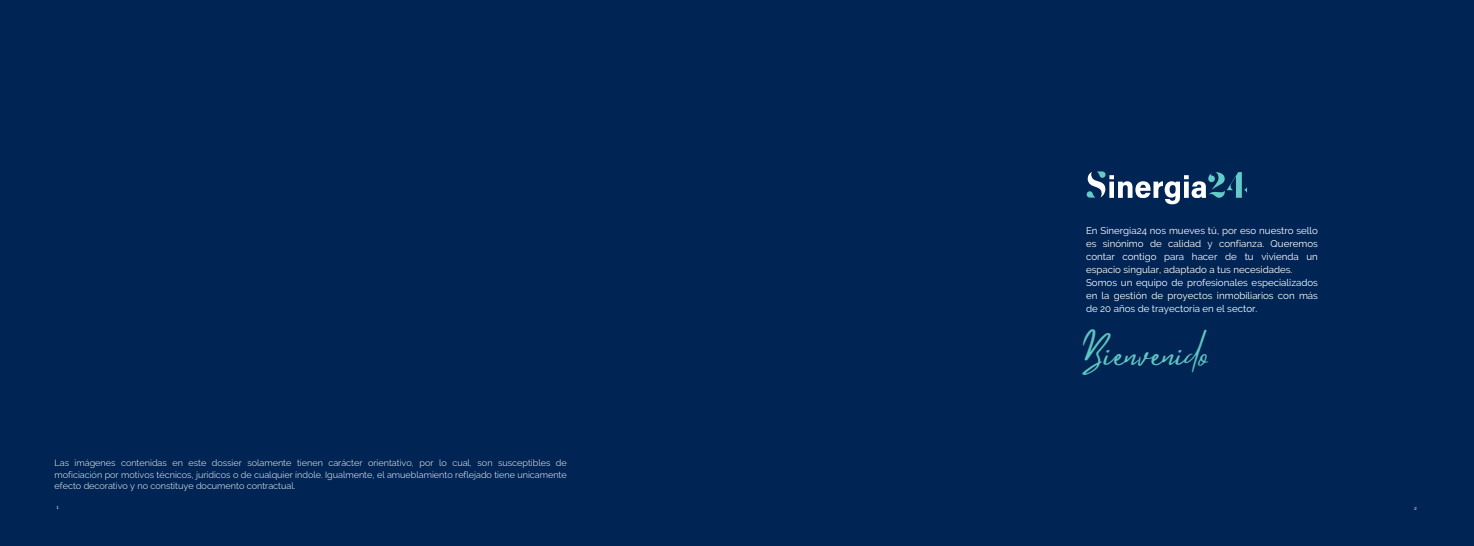
<style>
.page{position:relative;width:1474px;height:546px;background:#fff}
.page>*{position:absolute;margin:0;border:0;box-sizing:border-box;transform-origin:0 0}
.t1{font:34.56px "Mistrully";color:#5ec5c1}
.t2{font:9.71px/13px "Raleway";color:#fff}
.t3{font:300 9.1px/11.4px "Raleway";color:#fff;text-align:justify}
.t4{font:5.25px "Raleway";color:#fff}
</style>
<div class="page">
<div style="left:0;top:0;width:1473px;height:545px;background:#002554"></div>
<svg style="left:1086px;top:171px;width:160px;height:33px"></svg>
<p class="t2" style="left:1085px;top:224px;width:233px">En Sinergia24 nos mueves tú, por eso nuestro sello es sinónimo de calidad y confianza. Queremos contar contigo para hacer de tu vivienda un espacio singular, adaptado a tus necesidades.<br>Somos un equipo de profesionales especializados en la gestión de proyectos inmobiliarios con más de 20 años de trayectoria en el sector.</p>
<p class="t3" style="left:55px;top:457px;width:514px">Las imágenes contenidas en este dossier solamente tienen carácter orientativo, por lo cual, son susceptibles de moficiación por motivos técnicos, jurídicos o de cualquier índole. Igualmente, el amueblamiento reflejado tiene unicamente efecto decorativo y no constituye documento contractual.</p>
<h1 class="t1" style="left:1082px;top:327px;width:126px">Bienvenido</h1>
<p class="t4" style="left:57px;top:503px;width:4px">1</p>
<p class="t4" style="left:1414px;top:505px;width:4px">2</p>
</div>
